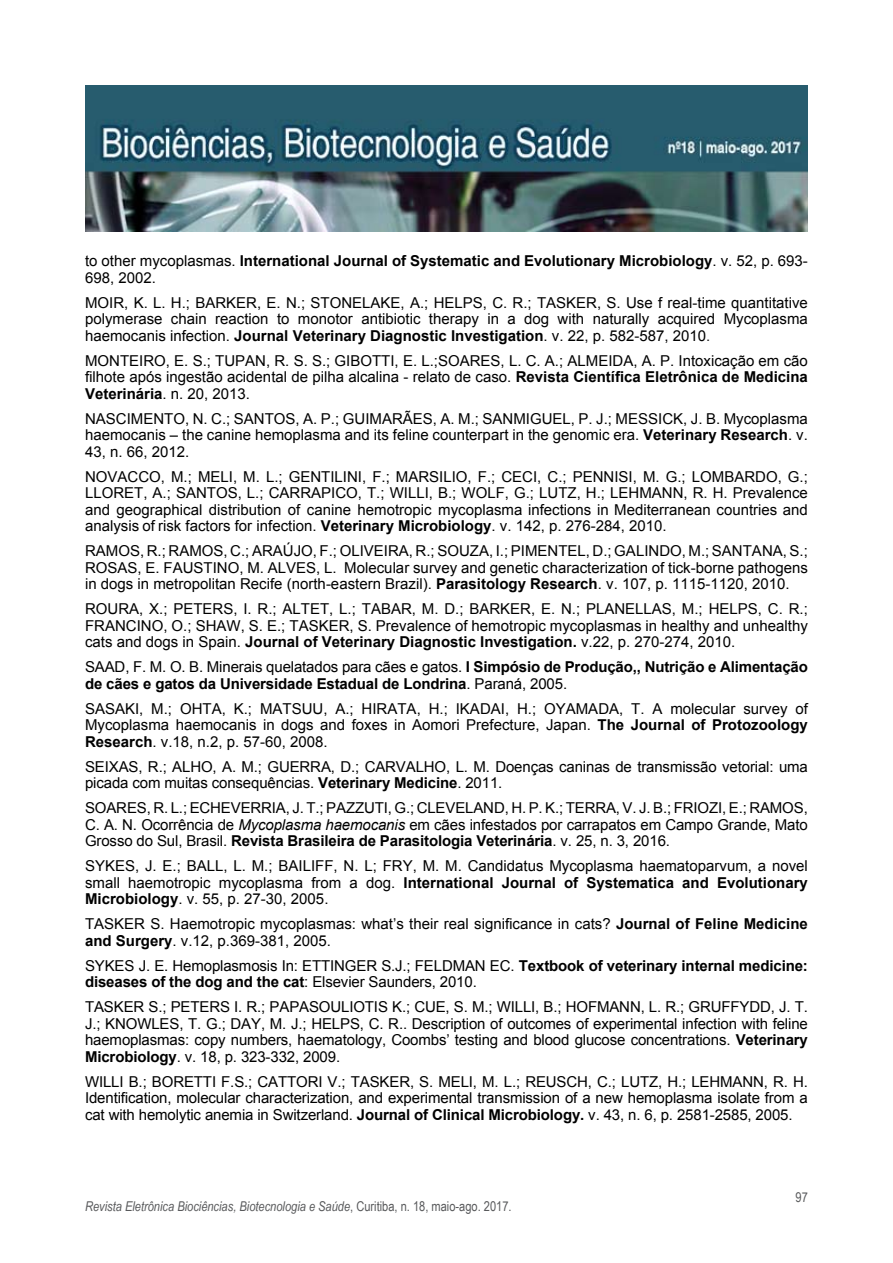
<style>
.page{position:relative;width:893px;height:1263px;background:#fff}
.page>*{position:absolute;margin:0;border:0;box-sizing:border-box;transform-origin:0 0}
.t1{font:15px/16.5px "Arial";color:#000;text-align:justify}
.t2{font:700 15px/16.5px "Arial";color:#000}
.t3{font:italic 13.5px "Arial Narrow";color:#58595b}
.t4{font:13.5px "Arial Narrow";color:#58595b}
.s1{font-weight:400}
.s2{font-weight:700}
.s3{color:#212121}
.s4{font-style:italic}
.s5{font-style:normal}
</style>
<div class="page">
<img style="left:85px;top:85px;width:723px;height:146px">
<p class="t2" style="left:85px;top:253px;width:724px"><span class="s1">to other mycoplasmas.</span> International Journal of Systematic and Evolutionary Microbiology<span class="s1">. v. 52, p. 693-<br>698, 2002.</span></p>
<p class="t1" style="left:85px;top:294px;width:724px">MOIR, K. L. H.; BARKER, E. N.; STONELAKE, A.; HELPS, C. R.; TASKER, S. Use f real-time quantitative polymerase chain reaction to monotor antibiotic therapy in a dog with naturally acquired Mycoplasma haemocanis infection. <span class="s2">Journal Veterinary Diagnostic Investigation</span>. v. 22, p. 582-587, 2010<span class="s3">.</span></p>
<p class="t1" style="left:85px;top:352px;width:724px">MONTEIRO, E. S.; TUPAN, R. S. S.; GIBOTTI, E. L.;SOARES, L. C. A.; ALMEIDA, A. P. Intoxicação em cão filhote após ingestão acidental de pilha alcalina - relato de caso. <span class="s2">Revista Científica Eletrônica de Medicina Veterinária</span>. n. 20, 2013.</p>
<p class="t1" style="left:85px;top:410px;width:724px">NASCIMENTO, N. C.; SANTOS, A. P.; GUIMARÃES, A. M.; SANMIGUEL, P. J.; MESSICK, J. B. Mycoplasma haemocanis – the canine hemoplasma and its feline counterpart in the genomic era. <span class="s2">Veterinary Research</span>. v.<br>43, n. 66, 2012.</p>
<p class="t1" style="left:85px;top:468px;width:724px">NOVACCO, M.; MELI, M. L.; GENTILINI, F.; MARSILIO, F.; CECI, C.; PENNISI, M. G.; LOMBARDO, G.; LLORET, A.; SANTOS, L.; CARRAPICO, T.; WILLI, B.; WOLF, G.; LUTZ, H.; LEHMANN, R. H. Prevalence and geographical distribution of canine hemotropic mycoplasma infections in Mediterranean countries and analysis of risk factors for infection. <span class="s2">Veterinary Microbiology</span>. v. 142, p. 276-284, 2010.</p>
<p class="t1" style="left:85px;top:543px;width:724px">RAMOS, R.; RAMOS, C.; ARAÚJO, F.; OLIVEIRA, R.; SOUZA, I.; PIMENTEL, D.; GALINDO, M.; SANTANA, S.; ROSAS, E. FAUSTINO, M. ALVES, L. Molecular survey and genetic characterization of tick-borne pathogens in dogs in metropolitan Recife (north-eastern Brazil). <span class="s2">Parasitology Research</span>. v. 107, p. 1115-1120, 2010.</p>
<p class="t1" style="left:85px;top:601px;width:724px">ROURA, X.; PETERS, I. R.; ALTET, L.; TABAR, M. D.; BARKER, E. N.; PLANELLAS, M.; HELPS, C. R.; FRANCINO, O.; SHAW, S. E.; TASKER, S. Prevalence of hemotropic mycoplasmas in healthy and unhealthy cats and dogs in Spain. <span class="s2">Journal of Veterinary Diagnostic Investigation.</span> v.22, p. 270-274, 2010.</p>
<p class="t2" style="left:85px;top:659px;width:724px"><span class="s1">SAAD, F. M. O. B. Minerais quelatados para cães e gatos.</span> I Simpósio de Produção,, Nutrição e Alimentação de cães e gatos da Universidade Estadual de Londrina<span class="s1">. Paraná, 2005.</span></p>
<p class="t1" style="left:85px;top:700px;width:724px">SASAKI, M.; OHTA, K.; MATSUU, A.; HIRATA, H.; IKADAI, H.; OYAMADA, T. A molecular survey of Mycoplasma haemocanis in dogs and foxes in Aomori Prefecture, Japan. <span class="s2">The Journal of Protozoology Research</span>. v.18, n.2, p. 57-60, 2008.</p>
<p class="t1" style="left:85px;top:758px;width:724px">SEIXAS, R.; ALHO, A. M.; GUERRA, D.; CARVALHO, L. M. Doenças caninas de transmissão vetorial: uma picada com muitas consequências. <span class="s2">Veterinary Medicine</span>. 2011.</p>
<p class="t1" style="left:85px;top:800px;width:724px">SOARES, R. L.; ECHEVERRIA, J. T.; PAZZUTI, G.; CLEVELAND, H. P. K.; TERRA, V. J. B.; FRIOZI, E.; RAMOS, C. A. N. Ocorrência de <span class="s4">Mycoplasma haemocanis</span> em cães infestados por carrapatos em Campo Grande, Mato Grosso do Sul, Brasil. <span class="s2">Revista Brasileira de Parasitologia Veterinária</span>. v. 25, n. 3, 2016.</p>
<p class="t1" style="left:85px;top:858px;width:724px">SYKES, J. E.; BALL, L. M.; BAILIFF, N. L; FRY, M. M. Candidatus Mycoplasma haematoparvum, a novel small haemotropic mycoplasma from a dog. <span class="s2">International Journal of Systematica and Evolutionary Microbiology</span>. v. 55, p. 27-30, 2005.</p>
<p class="t1" style="left:85px;top:916px;width:724px">TASKER S. Haemotropic mycoplasmas: what’s their real significance in cats? <span class="s2">Journal of Feline Medicine and Surgery</span>. v.12, p.369-381, 2005.</p>
<p class="t1" style="left:85px;top:957px;width:724px">SYKES J. E. Hemoplasmosis In: ETTINGER S.J.; FELDMAN EC. <span class="s2">Textbook of veterinary internal medicine: diseases of the dog and the cat</span>: Elsevier Saunders, 2010.</p>
<p class="t1" style="left:85px;top:999px;width:724px">TASKER S.; PETERS I. R.; PAPASOULIOTIS K.; CUE, S. M.; WILLI, B.; HOFMANN, L. R.; GRUFFYDD, J. T.<br>J.; KNOWLES, T. G.; DAY, M. J.; HELPS, C. R.. Description of outcomes of experimental infection with feline haemoplasmas: copy numbers, haematology, Coombs’ testing and blood glucose concentrations. <span class="s2">Veterinary Microbiology</span>. v. 18, p. 323-332, 2009.</p>
<p class="t1" style="left:85px;top:1073px;width:724px">WILLI B.; BORETTI F.S.; CATTORI V.; TASKER, S. MELI, M. L.; REUSCH, C.; LUTZ, H.; LEHMANN, R. H.<br>Identification, molecular characterization, and experimental transmission of a new hemoplasma isolate from a cat with hemolytic anemia in Switzerland. <span class="s2">Journal of Clinical Microbiology.</span> v. 43, n. 6, p. 2581-2585, 2005.</p>
<p class="t3" style="left:85px;top:1197px;width:428px">Revista Eletrônica Biociências, Biotecnologia e Saúde<span class="s5">, Curitiba, n. 18, maio-ago. 2017.</span></p>
<p class="t4" style="left:796px;top:1187px;width:14px">97</p>
</div>
